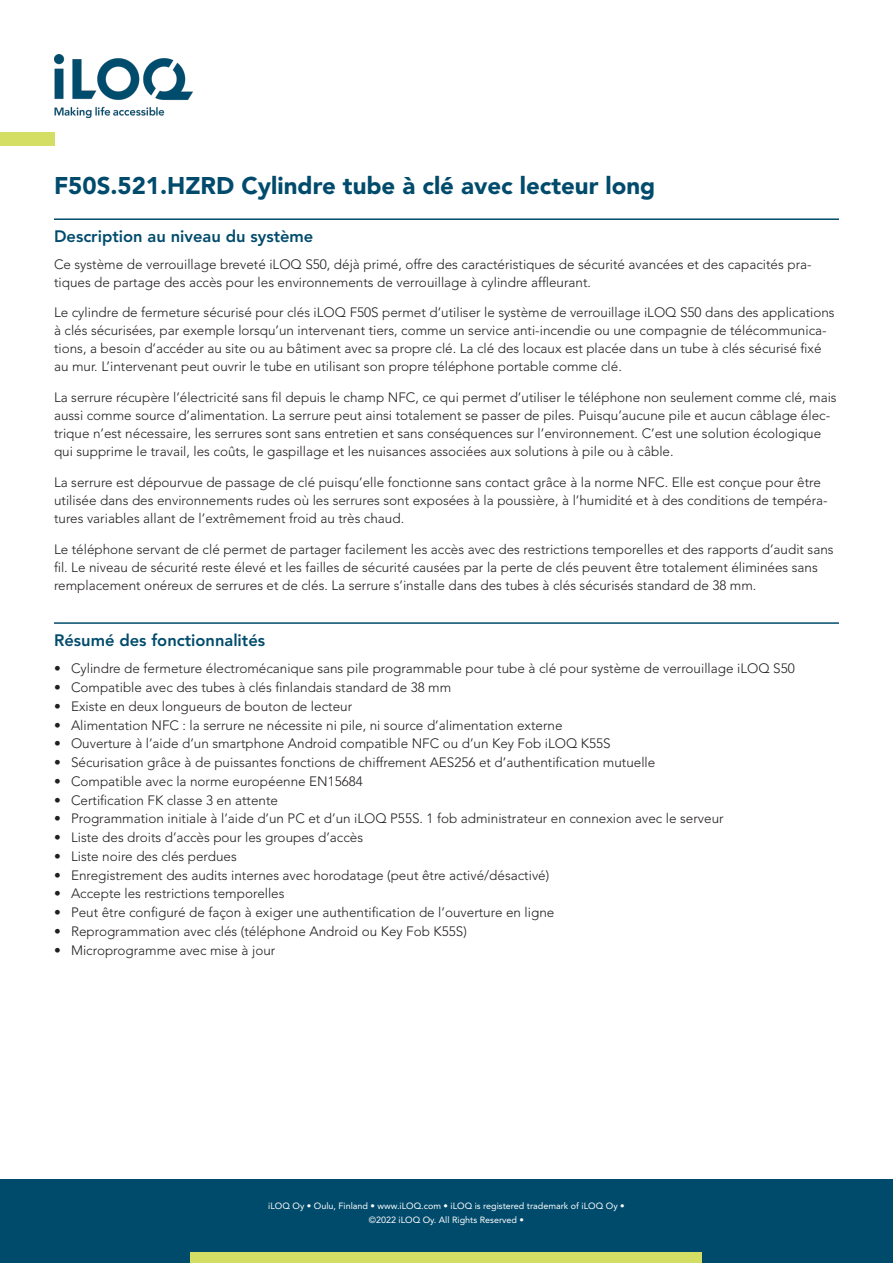
<style>
.page{position:relative;width:893px;height:1263px;background:#fff}
.page>*{position:absolute;margin:0;border:0;box-sizing:border-box;transform-origin:0 0}
.Tuotenimi{font:900 24px "Avenir LT Std";color:#004b6c}
.Otsikko{font:800 16.5px "Avenir LT Std";color:#004b6c}
.fr_FR{font:300 13.5px/18px "Avenir LT Std";color:#231f20}
.t1{font:9px/13.5px "Avenir LT Std";color:#fff;text-align:center}
</style>
<div class="page">
<div style="left:0;top:1179px;width:893px;height:84px;background:#004b6c"></div>
<div style="left:191px;top:1252px;width:511px;height:11px;background:#d4dd64"></div>
<img style="left:54px;top:54px;width:139px;height:64px">
<div style="left:0;top:133px;width:54px;height:13px;background:#d4dd64"></div>
<hr style="left:54px;top:218px;width:785px;height:2px;background:#004b6c">
<hr style="left:54px;top:622px;width:785px;height:2px;background:#004b6c">
<p class="Tuotenimi" style="left:54px;top:171px;width:603px">F50S.521.HZRD Cylindre tube à clé avec lecteur long</p>
<p class="Otsikko" style="left:54px;top:227px;width:261px">Description au niveau du système</p>
<p class="fr_FR" style="left:54px;top:255px;width:759px">Ce système de verrouillage breveté iLOQ S50, déjà primé, offre des caractéristiques de sécurité avancées et des capacités pra&shy;tiques de partage des accès pour les environnements de verrouillage à cylindre affleurant.</p>
<p class="fr_FR" style="left:54px;top:304px;width:782px">Le cylindre de fermeture sécurisé pour clés iLOQ F50S permet d’utiliser le système de verrouillage iLOQ S50 dans des applications à clés sécurisées, par exemple lorsqu’un intervenant tiers, comme un service anti-incendie ou une compagnie de télécommunica&shy;tions, a besoin d’accéder au site ou au bâtiment avec sa propre clé. La clé des locaux est placée dans un tube à clés sécurisé fixé au mur. L’intervenant peut ouvrir le tube en utilisant son propre téléphone portable comme clé.</p>
<p class="fr_FR" style="left:54px;top:389px;width:784px">La serrure récupère l’électricité sans fil depuis le champ NFC, ce qui permet d’utiliser le téléphone non seulement comme clé, mais aussi comme source d’alimentation. La serrure peut ainsi totalement se passer de piles. Puisqu’aucune pile et aucun câblage élec&shy;trique n’est nécessaire, les serrures sont sans entretien et sans conséquences sur l’environnement. C’est une solution écologique qui supprime le travail, les coûts, le gaspillage et les nuisances associées aux solutions à pile ou à câble.</p>
<p class="fr_FR" style="left:54px;top:473px;width:775px">La serrure est dépourvue de passage de clé puisqu’elle fonctionne sans contact grâce à la norme NFC. Elle est conçue pour être utilisée dans des environnements rudes où les serrures sont exposées à la poussière, à l’humidité et à des conditions de tempéra&shy;tures variables allant de l’extrêmement froid au très chaud.</p>
<p class="fr_FR" style="left:54px;top:540px;width:781px">Le téléphone servant de clé permet de partager facilement les accès avec des restrictions temporelles et des rapports d’audit sans fil. Le niveau de sécurité reste élevé et les failles de sécurité causées par la perte de clés peuvent être totalement éliminées sans remplacement onéreux de serrures et de clés. La serrure s’installe dans des tubes à clés sécurisés standard de 38 mm.</p>
<p class="Otsikko" style="left:54px;top:630px;width:213px">Résumé des fonctionnalités</p>
<p class="fr_FR" style="left:54px;top:660px;width:742px">• Cylindre de fermeture électromécanique sans pile programmable pour tube à clé pour système de verrouillage iLOQ S50</p>
<p class="fr_FR" style="left:54px;top:678px;width:399px">• Compatible avec des tubes à clés finlandais standard de 38 mm</p>
<p class="fr_FR" style="left:54px;top:697px;width:300px">• Existe en deux longueurs de bouton de lecteur</p>
<p class="fr_FR" style="left:54px;top:716px;width:510px">• Alimentation NFC : la serrure ne nécessite ni pile, ni source d’alimentation externe</p>
<p class="fr_FR" style="left:54px;top:735px;width:558px">• Ouverture à l’aide d’un smartphone Android compatible NFC ou d’un Key Fob iLOQ K55S</p>
<p class="fr_FR" style="left:54px;top:753px;width:603px">• Sécurisation grâce à de puissantes fonctions de chiffrement AES256 et d’authentification mutuelle</p>
<p class="fr_FR" style="left:54px;top:772px;width:310px">• Compatible avec la norme européenne EN15684</p>
<p class="fr_FR" style="left:54px;top:791px;width:226px">• Certification FK classe 3 en attente</p>
<p class="fr_FR" style="left:54px;top:810px;width:671px">• Programmation initiale à l’aide d’un PC et d’un iLOQ P55S. 1 fob administrateur en connexion avec le serveur</p>
<p class="fr_FR" style="left:54px;top:828px;width:311px">• Liste des droits d’accès pour les groupes d’accès</p>
<p class="fr_FR" style="left:54px;top:847px;width:184px">• Liste noire des clés perdues</p>
<p class="fr_FR" style="left:54px;top:866px;width:497px">• Enregistrement des audits internes avec horodatage (peut être activé/désactivé)</p>
<p class="fr_FR" style="left:54px;top:885px;width:232px">• Accepte les restrictions temporelles</p>
<p class="fr_FR" style="left:54px;top:903px;width:502px">• Peut être configuré de façon à exiger une authentification de l’ouverture en ligne</p>
<p class="fr_FR" style="left:54px;top:922px;width:414px">• Reprogrammation avec clés (téléphone Android ou Key Fob K55S)</p>
<p class="fr_FR" style="left:54px;top:941px;width:223px">• Microprogramme avec mise à jour</p>
<p class="t1" style="left:268px;top:1199px;width:358px">iLOQ Oy • Oulu, Finland • www.iLOQ.com • iLOQ is registered trademark of iLOQ Oy • ©2022 iLOQ Oy. All Rights Reserved •</p>
</div>
